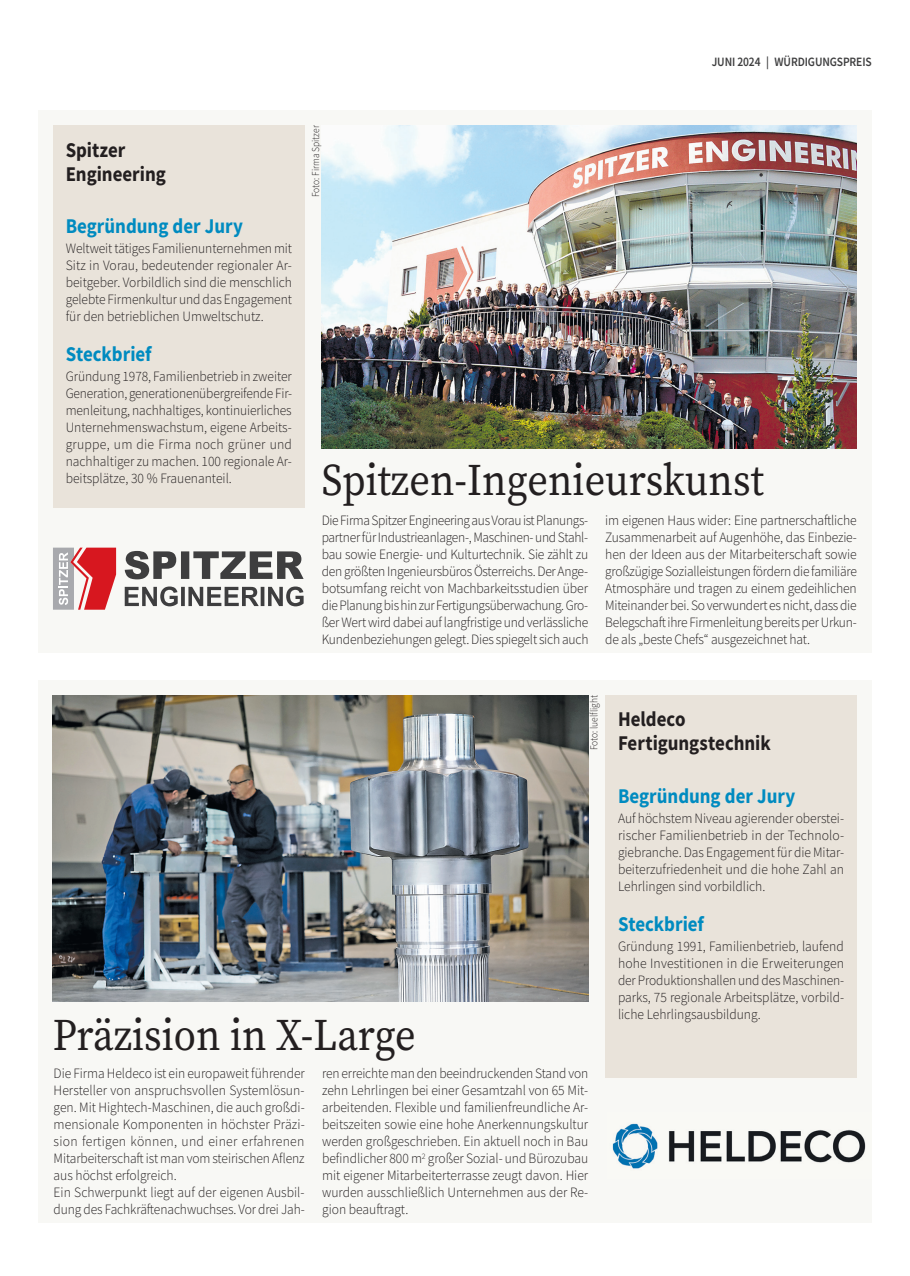
<style>
.page{position:relative;width:910px;height:1276px;background:#fff}
.page>*{position:absolute;margin:0;border:0;box-sizing:border-box;transform-origin:0 0}
.t1{font:45px "Source Serif Pro";color:#231f20;scale:.9 1}
.t2{font:700 21px "Source Sans Pro";color:#008bc0;scale:.9 1}
.t3{font:700 21px/24px "Source Sans Pro";color:#231f20;scale:.9 1}
.t4{font:300 14.25px/17px "Source Sans Pro";color:#231f20;text-align:justify;scale:.95 1}
.t5{font:300 14.25px/17px "Source Sans Pro";color:#231f20;text-align:justify;scale:.94 1}
.t6{font:600 12.75px "Source Sans Pro";letter-spacing:-.01em;color:#3e3e3f;scale:.9 1}
.t7{font:300 10.5px "Source Sans Pro";color:#231f20;scale:.9 1}
</style>
<div class="page">
<div style="left:38px;top:680px;width:834px;height:542px;background:#f8f8f5"></div>
<div style="left:605px;top:695px;width:252px;height:383px;background:#e9e3da"></div>
<div style="left:38px;top:111px;width:834px;height:542px;background:#f8f8f5"></div>
<div style="left:53px;top:125px;width:252px;height:383px;background:#e9e3da"></div>
<img style="left:322px;top:125px;width:534px;height:324px">
<img style="left:53px;top:695px;width:535px;height:306px">
<svg style="left:125px;top:551px;width:179px;height:28px"></svg>
<svg style="left:125px;top:586px;width:179px;height:20px"></svg>
<svg style="left:53px;top:547px;width:63px;height:63px"></svg>
<img style="left:612px;top:1123px;width:254px;height:46px">
<p class="t6" style="left:712px;top:53px;width:179px">JUNI 2024 | WÜRDIGUNGSPREIS</p>
<h2 class="t3" style="left:66px;top:137px;width:113px">Spitzer<br>Engineering</h2>
<h2 class="t2" style="left:66px;top:212px;width:199px">Begründung der Jury</h2>
<p class="t4" style="left:66px;top:240px;width:240px">Weltweit tätiges Familienunternehmen mit Sitz in Vorau, bedeutender regionaler Ar&shy;beitgeber. Vorbildlich sind die menschlich gelebte Firmenkultur und das Engagement für den betrieblichen Umweltschutz.</p>
<h2 class="t2" style="left:66px;top:339px;width:97px">Steckbrief</h2>
<p class="t4" style="left:66px;top:367px;width:240px">Gründung 1978, Familienbetrieb in zweiter Generation, generationenübergreifende Fir&shy;menleitung, nachhaltiges, kontinuierliches Unternehmenswachstum, eigene Arbeits&shy;gruppe, um die Firma noch grüner und nachhaltiger zu machen. 100 regionale Ar&shy;beitsplätze, 30 % Frauenanteil.</p>
<p class="t7" style="left:309px;top:197px;width:81px;rotate:-90deg">Foto: Firma Spitzer</p>
<h1 class="t1" style="left:322px;top:450px;width:493px">Spitzen-Ingenieurskunst</h1>
<p class="t5" style="left:322px;top:512px;width:285px">Die Firma Spitzer Engineering aus Vorau ist Planungs&shy;partner für Industrieanlagen-, Maschinen- und Stahl&shy;bau sowie Energie- und Kulturtechnik. Sie zählt zu den größten Ingenieursbüros Österreichs. Der Ange&shy;botsumfang reicht von Machbarkeitsstudien über die Planung bis hin zur Fertigungsüberwachung. Gro&shy;ßer Wert wird dabei auf langfristige und verlässliche Kundenbeziehungen gelegt. Dies spiegelt sich auch</p>
<p class="t4" style="left:605px;top:512px;width:266px">im eigenen Haus wider: Eine partnerschaftliche Zusammenarbeit auf Augenhöhe, das Einbezie&shy;hen der Ideen aus der Mitarbeiterschaft sowie großzügige Sozialleistungen fördern die familiäre Atmosphäre und tragen zu einem gedeihlichen Miteinander bei. So verwundert es nicht, dass die Belegschaft ihre Firmenleitung bereits per Urkun&shy;de als „beste Chefs“ ausgezeichnet hat.</p>
<h1 class="t1" style="left:53px;top:1005px;width:405px">Präzision in X-Large</h1>
<p class="t7" style="left:587px;top:750px;width:62px;rotate:-90deg">Foto: luelflight</p>
<p class="t4" style="left:54px;top:1065px;width:266px;text-align:left">Die Firma Heldeco ist ein europaweit führender Hersteller von anspruchsvollen Systemlösun&shy;gen. Mit Hightech-Maschinen, die auch großdi&shy;mensionale Komponenten in höchster Präzi&shy;sion fertigen können, und einer erfahrenen Mitarbeiterschaft ist man vom steirischen Aflenz aus höchst erfolgreich.<br>Ein Schwerpunkt liegt auf der eigenen Ausbil&shy;dung des Fachkräftenachwuchses. Vor drei Jah-</p>
<p class="t5" style="left:322px;top:1065px;width:285px">ren erreichte man den beeindruckenden Stand von zehn Lehrlingen bei einer Gesamtzahl von 65 Mit&shy;arbeitenden. Flexible und familienfreundliche Ar&shy;beitszeiten sowie eine hohe Anerkennungskultur werden großgeschrieben. Ein aktuell noch in Bau befindlicher 800 m<sup>2</sup> großer Sozial- und Bürozubau mit eigener Mitarbeiterterrasse zeugt davon. Hier wurden ausschließlich Unternehmen aus der Re&shy;gion beauftragt.</p>
<h2 class="t3" style="left:618px;top:707px;width:171px">Heldeco<br>Fertigungstechnik</h2>
<h2 class="t2" style="left:618px;top:782px;width:199px">Begründung der Jury</h2>
<p class="t4" style="left:618px;top:810px;width:240px">Auf höchstem Niveau agierender oberstei&shy;rischer Familienbetrieb in der Technolo&shy;giebranche. Das Engagement für die Mitar&shy;beiterzufriedenheit und die hohe Zahl an Lehrlingen sind vorbildlich.</p>
<h2 class="t2" style="left:618px;top:909px;width:97px">Steckbrief</h2>
<p class="t4" style="left:618px;top:937px;width:240px">Gründung 1991, Familienbetrieb, laufend hohe Investitionen in die Erweiterungen der Produktionshallen und des Maschinen&shy;parks, 75 regionale Arbeitsplätze, vorbild&shy;liche Lehrlingsausbildung.</p>
</div>
